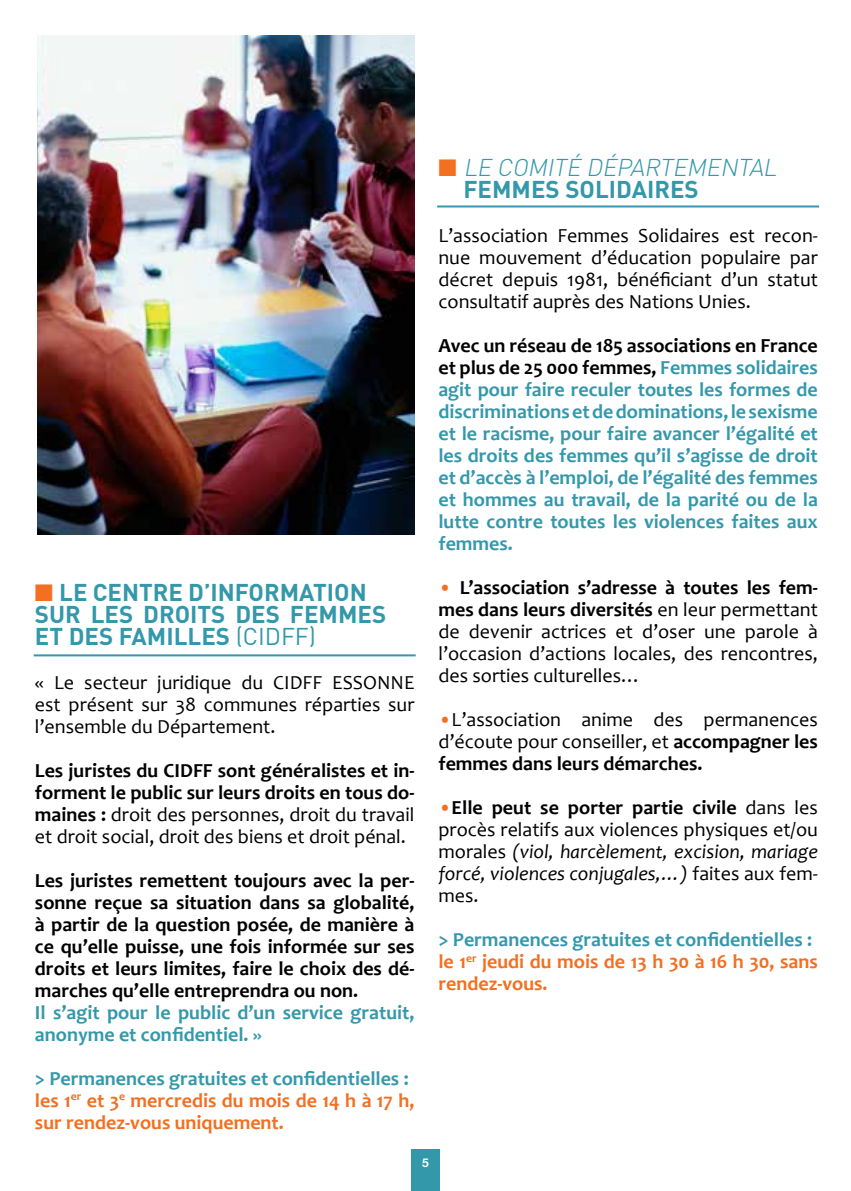
<style>
.page{position:relative;width:851px;height:1191px;background:#fff}
.page>*{position:absolute;margin:0;border:0;box-sizing:border-box;transform-origin:0 0}
.t1{font:700 24px/22px "DIN";color:#3498ab}
.t2{font:italic 300 24px "DIN";color:#3498ab}
.t3{font:24px "DIN";color:#3498ab}
.t4{font:20px/22px "Candara";color:#000;text-align:justify}
.t5{font:700 20px/22px "Candara";color:#3498ab}
.t6{font:700 20px/22px "Candara";color:#000;text-align:justify}
.t7{font:700 20px/22px "Candara";color:#f36f21}
.t8{font:700 12px "Helvetica Neue";color:#fff}
.s1{color:#f36f21}
.s2{color:#fff}
.s3{font-weight:700}
.s4{font-weight:400}
.s5{color:#3498ab}
.s6{color:#000}
.s7{font-style:italic}
</style>
<div class="page">
<div style="left:411px;top:1149px;width:29px;height:42px;background:#3498ab"></div>
<img style="left:37px;top:35px;width:377px;height:499px">
<hr style="left:437px;top:205px;width:382px;height:2px;background:#3498ab">
<hr style="left:34px;top:654px;width:381px;height:2px;background:#3498ab">
<hr style="left:850px;top:0;width:1px;height:112px;background:#3498ab">
<p class="t1" style="left:35px;top:580px;width:381px"><span class="s1">■</span> LE CENTRE D’IN FORMATION<br>SUR LES DROITS DES FEMM ES <span class="s2">■<br></span>ET DES FAMILL</p>
<p class="t3" style="left:201px;top:621px;width:116px"><span class="s3">ES</span> (CIDFF)</p>
<p class="t4" style="left:35px;top:671px;width:381px">« Le secteur juridique du CIDFF ESSONNE est présent sur 38 communes réparties sur l’ensemble du Département.</p>
<p class="t6" style="left:35px;top:759px;width:381px">Les juristes du CIDFF sont généralistes et in&shy;forment le public sur leurs droits en tous do&shy;maines : <span class="s4">droit des personnes, droit du travail et droit social, droit des biens et droit pénal.</span></p>
<p class="t6" style="left:35px;top:869px;width:381px">Les juristes remettent toujours avec la per&shy;sonne reçue sa situation dans sa globalité, à partir de la question posée, de manière à ce qu’elle puisse, une fois informée sur ses droits et leurs limites, faire le choix des dé&shy;marches qu’elle entreprendra ou non.</p>
<p class="t5" style="left:35px;top:1001px;width:381px">Il s’agit pour le public d’un service gratuit, anonyme et confidentiel. »</p>
<p class="t7" style="left:35px;top:1067px;width:381px"><span class="s5">&gt; Permanences gratuites et confidentielles : </span>les 1<sup>er</sup> et 3<sup>e</sup> mercredis du mois de 14 h à 17 h, sur rendez-vous uniquement.</p>
<p class="t2" style="left:438px;top:152px;width:345px"><span class="s1">■</span> LE COMITÉ DÉPARTEMENTAL</p>
<p class="t1" style="left:438px;top:177px;width:140px"><span class="s2">■</span> FEMM ES SOLI</p>
<p class="t1" style="left:616px;top:177px;width:84px">DAI RES</p>
<p class="t4" style="left:438px;top:224px;width:381px">L’association Femmes Solidaires est recon&shy;nue mouvement d’éducation populaire par décret depuis 1981, bénéficiant d’un statut consultatif auprès des Nations Unies.</p>
<p class="t5" style="left:438px;top:334px;width:381px;text-align:justify"><span class="s6">Avec un réseau de 185 associations en France et plus de 25 000 femmes,</span> Femmes solidaires agit pour faire reculer toutes les formes de discriminations et de dominations, le sexisme et le racisme, pour faire avancer l’égalité et les droits des femmes qu’il s’agisse de droit et d’accès à l’emploi, de l’égalité des femmes et hommes au travail, de la parité ou de la lutte contre toutes les violences faites aux femmes.</p>
<p class="t4" style="left:438px;top:576px;width:381px"><span class="s1">•</span> <span class="s3">L’association s’adresse à toutes les fem&shy;mes dans leurs diversités</span> en leur permettant de devenir actrices et d’oser une parole à l’occasion d’actions locales, des rencontres, des sorties culturelles…</p>
<p class="t4" style="left:438px;top:708px;width:381px"><span class="s1">•</span>L’association anime des permanences d’écoute pour conseiller, et <span class="s3">accompagner les femmes dans leurs démarches.</span></p>
<p class="t4" style="left:438px;top:796px;width:381px"><span class="s1">•</span><span class="s3">Elle peut se porter partie civile</span> dans les procès relatifs aux violences physiques et/ou morales <span class="s7">(viol, harcèlement, excision, mariage forcé, violences conjugales,…)</span> faites aux fem&shy;mes.</p>
<p class="t7" style="left:438px;top:928px;width:381px"><span class="s5">&gt; Permanences gratuites et confidentielles : </span>le 1<sup>er</sup> jeudi du mois de 13 h 30 à 16 h 30, sans rendez-vous.</p>
<p class="t8" style="left:421px;top:1152px;width:8px">6</p>
<p class="t8" style="left:422px;top:1152px;width:8px">5</p>
</div>
